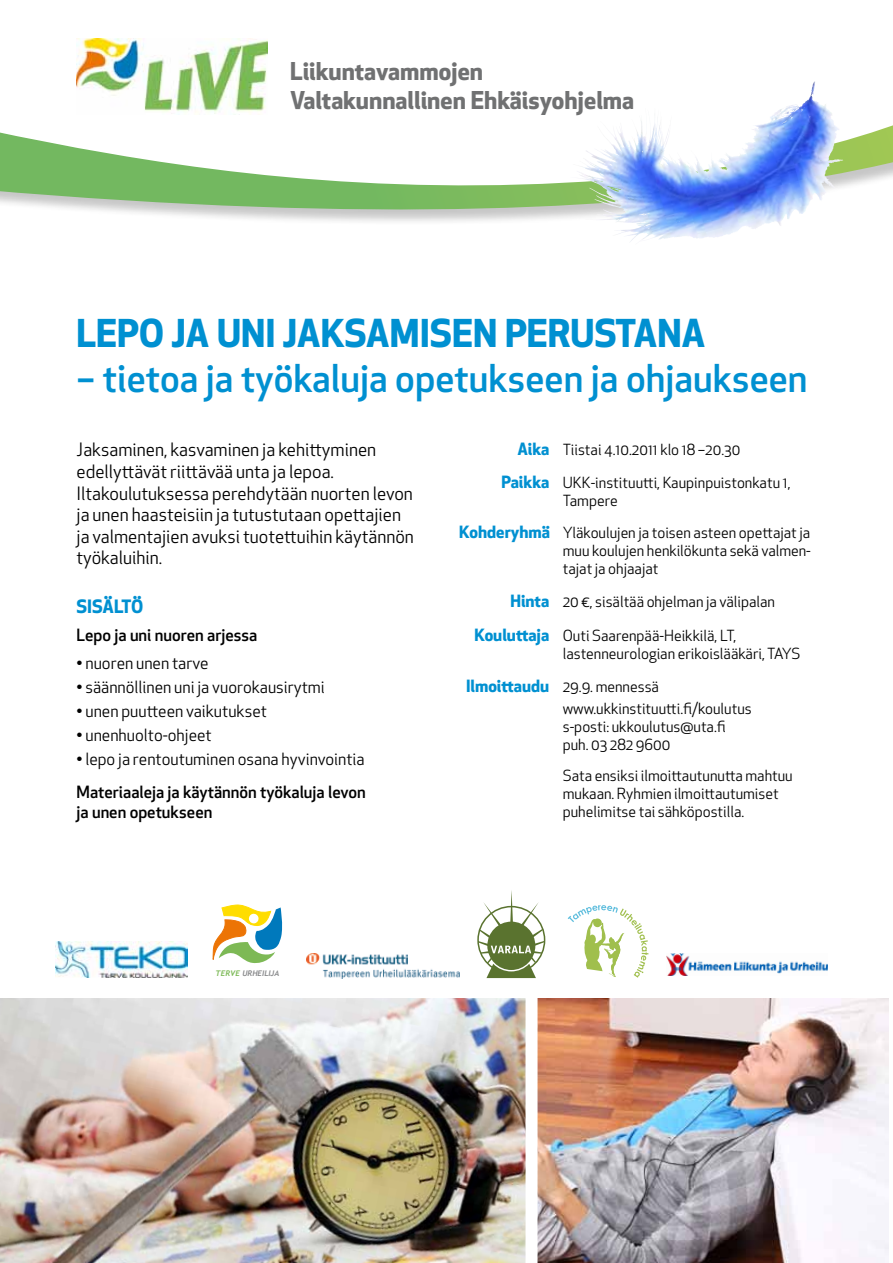
<style>
.page{position:relative;width:893px;height:1263px;background:#fff}
.page>*{position:absolute;margin:0;border:0;box-sizing:border-box;transform-origin:0 0}
.t1{font:500 37.5px "Apex New";color:#0090d1}
.t2{font:700 37.5px "Apex New";color:#0090d1}
.t3{font:700 24px/28.8px "Apex New";color:#707172}
.t4{font:18px/21.6px "Apex New";color:#000}
.t5{font:700 18px "Apex New";color:#0090d1}
.t6{font:16.5px "Apex New";color:#000}
.t7{font:500 16.5px/19.8px "Apex New";color:#000}
.t8{font:700 16.5px "Apex New";color:#0090d1}
.t9{font:15px/18px "Apex New";color:#000}
.t10{font:italic 700 7.8px "Trebuchet";color:#87888a}
.s1{font-weight:700;font-size:16.5px;color:#0090d1}
.s2{color:#7cb956}
</style>
<div class="page">
<img style="left:0;top:998px;width:525px;height:265px">
<img style="left:537px;top:998px;width:351px;height:265px">
<svg style="left:0;top:38px;width:893px;height:191px"></svg>
<img style="left:801px;top:81px;width:13px;height:26px">
<svg style="left:213px;top:904px;width:70px;height:60px"></svg>
<img style="left:306px;top:954px;width:153px;height:24px">
<img style="left:55px;top:942px;width:132px;height:35px">
<svg style="left:478px;top:890px;width:66px;height:88px"></svg>
<svg style="left:568px;top:905px;width:80px;height:73px"></svg>
<img style="left:666px;top:954px;width:162px;height:21px">
<h2 class="t3" style="left:290px;top:56px;width:345px">Liikuntavammojen<br>Valtakunnallinen Ehkäisyohjelma</h2>
<h1 class="t2" style="left:77px;top:306px;width:630px">Lepo ja uni jaksamisen perustana</h1>
<h1 class="t1" style="left:77px;top:353px;width:733px">– tietoa ja työkaluja opetukseen ja ohjaukseen</h1>
<p class="t4" style="left:77px;top:439px;width:339px">Jaksaminen, kasvaminen ja kehittyminen edellyttävät riittävää unta ja lepoa.<br>Iltakoulutuksessa perehdytään nuorten levon ja unen haasteisiin ja tutustutaan opettajien ja valmentajien avuksi tuotettuihin käytännön työkaluihin.</p>
<p class="t5" style="left:77px;top:593px;width:68px">Sisältö</p>
<p class="t7" style="left:77px;top:625px;width:182px">Lepo ja uni nuoren arjessa</p>
<p class="t6" style="left:77px;top:653px;width:133px">• nuoren unen tarve</p>
<p class="t6" style="left:77px;top:677px;width:250px">• säännöllinen uni ja vuorokausirytmi</p>
<p class="t6" style="left:77px;top:701px;width:192px">• unen puutteen vaikutukset</p>
<p class="t6" style="left:77px;top:725px;width:137px">• unenhuolto-ohjeet</p>
<p class="t6" style="left:77px;top:749px;width:290px">• lepo ja rentoutuminen osana hyvinvointia</p>
<p class="t7" style="left:77px;top:782px;width:291px">Materiaaleja ja käytännön työkaluja levon ja unen opetukseen</p>
<p class="t8" style="left:459px;top:437px;width:36px">A</p>
<p class="t9" style="left:528px;top:441px;width:214px"><span class="s1">ika</span> Tiistai 4.10.2011 klo 18 –20.30</p>
<p class="t8" style="left:459px;top:470px;width:27px">P</p>
<p class="t9" style="left:563px;top:473px;width:229px;text-indent:-52px"><span class="s1">aikka</span> UKK-instituutti, Kaupinpuistonkatu 1,<br>Tampere</p>
<p class="t9" style="left:563px;top:524px;width:250px;text-align:justify;text-indent:-104px"><span class="s1">Kohderyhmä</span> Yläkoulujen ja toisen asteen opettajat ja muu koulujen henkilökunta sekä valmen&shy;tajat ja ohjaajat</p>
<p class="t9" style="left:510px;top:592px;width:266px"><span class="s1">Hinta</span> 20 €, sisältää ohjelman ja välipalan</p>
<p class="t9" style="left:563px;top:627px;width:239px;text-indent:-104px"><span class="s1">Kouluttaja</span> Outi Saarenpää-Heikkilä, LT, lastenneurologian erikoislääkäri, TAYS</p>
<p class="t9" style="left:563px;top:675px;width:190px;line-height:22.2px;text-indent:-104px"><span class="s1">Ilmoittaudu</span> 29.9. mennessä www.ukkinstituutti.fi/koulutus</p>
<p class="t9" style="left:563px;top:718px;width:165px">s-posti: ukkoulutus@uta.fi puh. 03 282 9600</p>
<p class="t9" style="left:563px;top:766px;width:232px">Sata ensiksi ilmoittautunutta mahtuu mukaan. Ryhmien ilmoittautumiset puhelimitse tai sähköpostilla.</p>
<p class="t10" style="left:215px;top:968px;width:65px"><span class="s2">TERVE</span> URHEILIJA</p>
</div>
